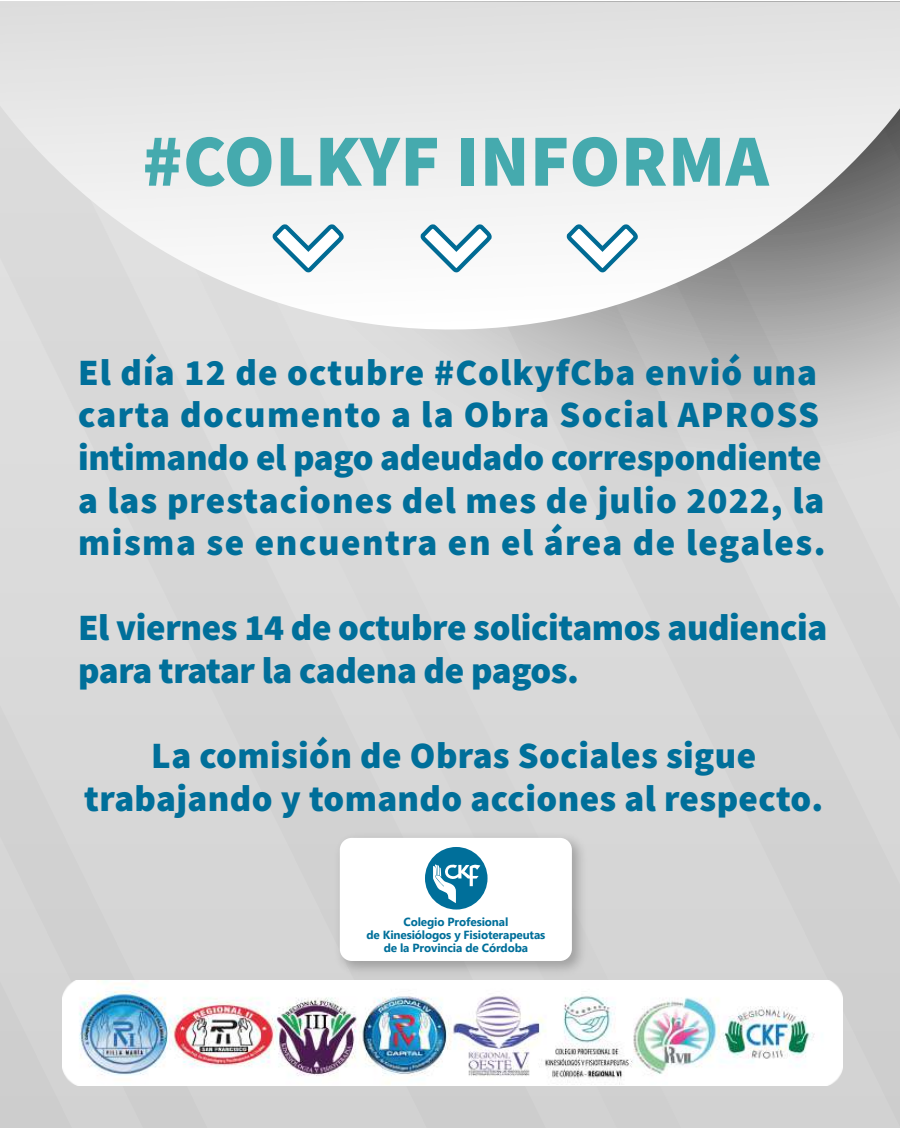
<style>
.page{position:relative;width:900px;height:1128px;background:#fff}
.page>*{position:absolute;margin:0;border:0;box-sizing:border-box;transform-origin:0 0}
.t1{font:900 73.58px "Source Sans Pro";letter-spacing:.01em;color:#45aaae}
.t2{font:900 37.12px/42.5px "Source Sans Pro";letter-spacing:.03em;color:#006f9a}
.t3{font:900 37.12px/42.5px "Source Sans Pro";letter-spacing:.01em;color:#006f9a;text-align:center}
.t4{font:900 37.12px/42.5px "Source Sans Pro";letter-spacing:-.01em;color:#006f9a}
.t5{font:700 11.7px/12.8px "Myanmar Text";letter-spacing:-.01em;color:#006f9a;text-align:center}
</style>
<div class="page">
<div style="left:0;top:336px;width:338px;height:791px;background:#d6d6d6"></div>
<div style="left:338px;top:487px;width:473px;height:640px;background:#d7d7d7"></div>
<div style="left:811px;top:487px;width:89px;height:640px;background:#d4d4d4"></div>
<svg style="left:171px;top:336px;width:729px;height:151px;background:#d3d3d3"></svg>
<svg style="left:0;top:1px;width:900px;height:335px"></svg>
<img style="left:330px;top:827px;width:262px;height:153px">
<div style="left:340px;top:837px;width:232px;height:123px;background:#fff;border-radius:12px"></div>
<div style="left:425px;top:846px;width:63px;height:63px;background:#006f9a;border-radius:50%"></div>
<svg style="left:433px;top:864px;width:47px;height:39px"></svg>
<svg style="left:417px;top:221px;width:78px;height:55px"></svg>
<svg style="left:269px;top:221px;width:78px;height:55px"></svg>
<svg style="left:563px;top:221px;width:78px;height:55px"></svg>
<img style="left:62px;top:980px;width:780px;height:105px">
<h1 class="t1" style="left:143px;top:110px;width:628px">#COLKYF INFORMA</h1>
<p class="t2" style="left:78px;top:350px;width:749px">El día 12 de octubre #ColkyfCba envió una carta documento a la Obra Social APROSS intimando el pago adeudado correspondiente a las prestaciones del mes de julio 2022, la misma se encuentra en el área de legales.</p>
<p class="t4" style="left:78px;top:606px;width:751px">El viernes 14 de octubre solicitamos audiencia para tratar la cadena de pagos.</p>
<p class="t3" style="left:84px;top:734px;width:740px">La comisión de Obras Sociales sigue trabajando y tomando acciones al respecto.</p>
<p class="t5" style="left:366px;top:915px;width:180px">Colegio Profesional<br>de Kinesiólogos y Fisioterapeutas de la Provincia de Córdoba</p>
</div>
